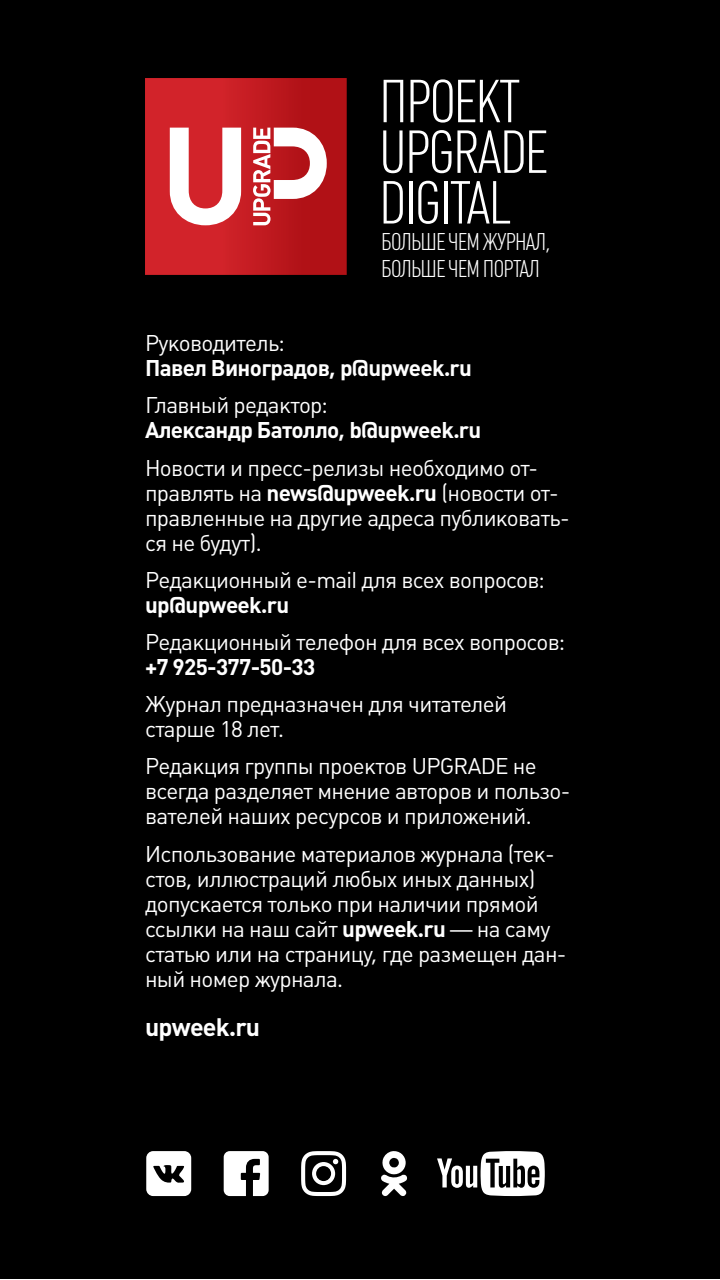
<style>
.page{position:relative;width:720px;height:1280px;background:#fff}
.page>*{position:absolute;margin:0;border:0;box-sizing:border-box;transform-origin:0 0}
.t1{font:300 59.6px/50.6px "Plumb Condensed";letter-spacing:-.03em;color:#fff}
.t2{font:25px "Plumb Bold C";letter-spacing:-.03em;color:#fff}
.t3{font:300 23.8px/26.8px "Plumb Condensed";letter-spacing:-.03em;color:#fff}
.t4{font:22.5px/25px "Plumb C";letter-spacing:-.03em;color:#fff}
.t5{font:22.5px "Plumb Bold C";letter-spacing:-.03em;color:#fff}
.s1{font-family:"Plumb Bold C"}
</style>
<div class="page">
<div style="left:0;top:0;width:720px;height:1279px;background:#000"></div>
<svg style="left:145px;top:78px;width:202px;height:197px;background:#cd4348"></svg>
<svg style="left:381px;top:1151px;width:26px;height:45px"></svg>
<svg style="left:224px;top:1151px;width:45px;height:45px"></svg>
<svg style="left:301px;top:1151px;width:45px;height:45px"></svg>
<div style="left:146px;top:1151px;width:45px;height:45px;background:#fff;border-radius:7px"></div>
<svg style="left:153px;top:1165px;width:31px;height:18px"></svg>
<svg style="left:437px;top:1151px;width:108px;height:45px"></svg>
<h1 class="t1" style="left:379px;top:78px;width:171px">ПРОЕКТ<br>UPGRADE<br>DIGITAL</h1>
<p class="t3" style="left:381px;top:229px;width:171px">БОЛЬШЕ ЧЕМ ЖУРНАЛ,<br>БОЛЬШЕ ЧЕМ ПОРТАЛ</p>
<p class="t4" style="left:145px;top:331px;width:141px">Руководитель:</p>
<p class="t5" style="left:145px;top:355px;width:329px">Павел Виноградов, p@upweek.ru</p>
<p class="t4" style="left:145px;top:393px;width:184px">Главный редактор:</p>
<p class="t5" style="left:145px;top:418px;width:338px">Александр Батолло, b@upweek.ru</p>
<p class="t4" style="left:145px;top:455px;width:426px">Новости и пресс-релизы необходимо от&shy;правлять на <span class="s1">news@upweek.ru</span> (новости от&shy;правленные на другие адреса публиковать&shy;ся не будут).</p>
<p class="t4" style="left:145px;top:567px;width:401px">Редакционный e-mail для всех вопросов:</p>
<p class="t5" style="left:145px;top:592px;width:146px">up@upweek.ru</p>
<p class="t4" style="left:145px;top:630px;width:422px">Редакционный телефон для всех вопросов:</p>
<p class="t5" style="left:145px;top:654px;width:172px">+7 925-377-50-33</p>
<p class="t4" style="left:145px;top:692px;width:364px">Журнал предназначен для читателей старше 18 лет.</p>
<p class="t4" style="left:145px;top:754px;width:427px">Редакция группы проектов UPGRADE не всегда разделяет мнение авторов и пользо&shy;вателей наших ресурсов и приложений.</p>
<p class="t4" style="left:145px;top:841px;width:423px">Использование материалов журнала (тек&shy;стов, иллюстраций любых иных данных) допускается только при наличии прямой ссылки на наш сайт <span class="s1">upweek.ru</span> — на саму статью или на страницу, где размещен дан&shy;ный номер журнала.</p>
<p class="t2" style="left:145px;top:1013px;width:117px">upweek.ru</p>
</div>
